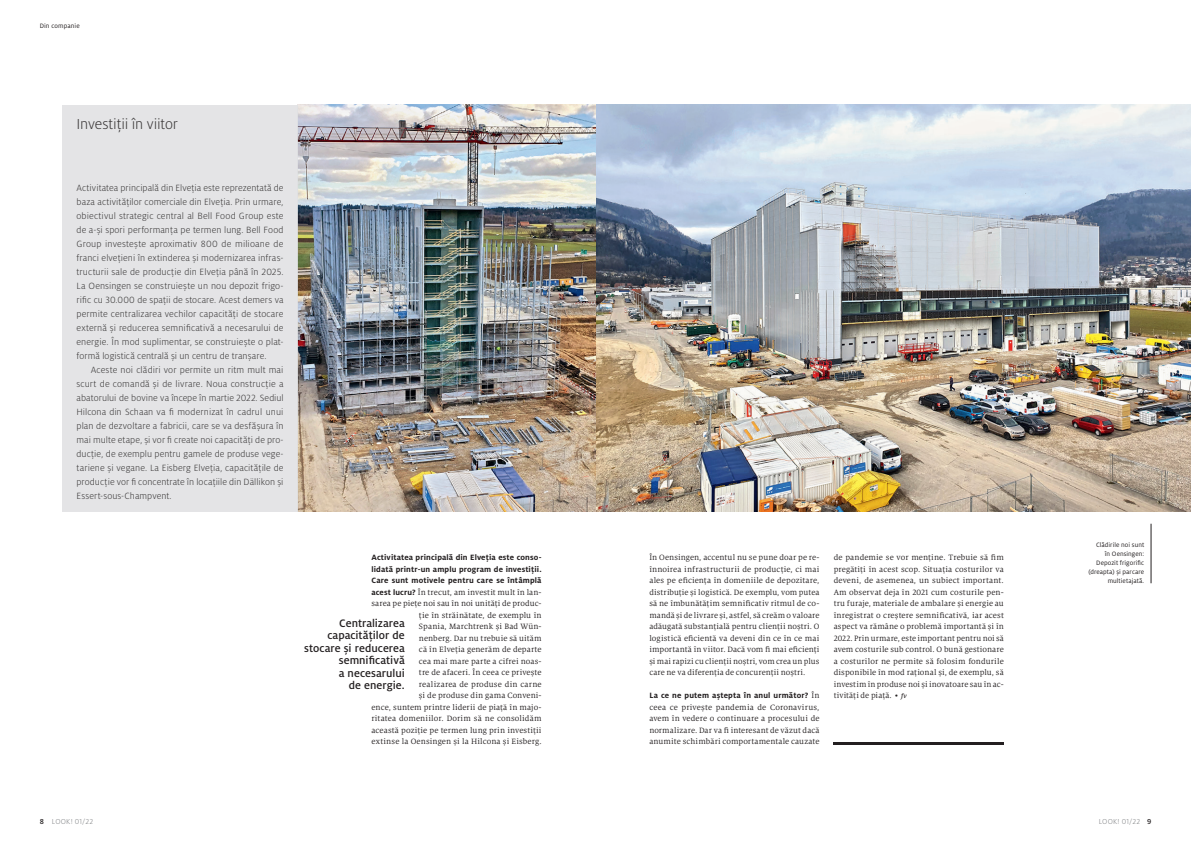
<style>
.page{position:relative;width:1191px;height:842px;background:#fff}
.page>*{position:absolute;margin:0;border:0;box-sizing:border-box;transform-origin:0 0}
.t1{font:300 16px "Milo Pro";letter-spacing:-.01em;color:#231f20}
.t2{font:500 12px/12.5px "Milo Pro";color:#231f20;text-align:right}
.t3{font:300 10px/14px "Milo Pro";letter-spacing:.005em;color:#231f20;text-align:justify}
.t4{font:8.5px/11.5px "Milo Serif Pro";letter-spacing:.01em;color:#231f20;text-align:justify}
.t5{font:700 8.5px/11.5px "Milo Pro";letter-spacing:.02em;color:#231f20;text-align:justify}
.t6{font:300 8px "Milo Pro";letter-spacing:.025em;color:#808285}
.t7{font:7px/9px "Milo Pro";letter-spacing:.01em;color:#231f20;text-align:right}
.s1{font-family:"Milo Pro";font-weight:700}
.s2{font-family:"Milo Serif Pro";font-weight:400}
.s3{font-weight:500;font-style:italic;font-size:7px}
.s4{font-weight:500;color:#231f20}
</style>
<div class="page">
<img style="left:298px;top:105px;width:893px;height:407px">
<hr style="left:833px;top:742px;width:170px;height:2px;background:#231f20">
<hr style="left:1150px;top:524px;width:1px;height:59px;background:#231f20">
<div style="left:62px;top:105px;width:236px;height:39px;background:#e1e2e4"></div>
<div style="left:62px;top:138px;width:236px;height:32px;background:#e1e2e4"></div>
<div style="left:62px;top:157px;width:236px;height:33px;background:#e1e2e4"></div>
<div style="left:62px;top:171px;width:236px;height:201px;background:#e1e2e4"></div>
<div style="left:62px;top:353px;width:236px;height:159px;background:#e1e2e4"></div>
<p class="t7" style="left:40px;top:22px;width:42px">Din companie</p>
<h1 class="t1" style="left:77px;top:115px;width:103px">Investiții în viitor</h1>
<p class="t3" style="left:77px;top:180px;width:208px">Activitatea principală din Elveția este reprezentată de baza activităților comerciale din Elveția. Prin urmare, obiectivul strategic central al Bell Food Group este de a-și spori performanța pe termen lung. Bell Food Group investește aproximativ 800 de milioane de franci elvețieni în extinderea și modernizarea infras&shy;tructurii sale de producție din Elveția până în 2025.<br>La Oensingen se construiește un nou depozit frigo&shy;rific cu 30.000 de spații de stocare. Acest demers va permite centralizarea vechilor capacități de stocare externă și reducerea semnificativă a necesarului de energie. În mod suplimentar, se construiește o plat&shy;formă logistică centrală și un centru de tranșare.</p>
<p class="t3" style="left:77px;top:362px;width:208px;text-indent:14px">Aceste noi clădiri vor permite un ritm mult mai scurt de comandă și de livrare. Noua construcție a abatorului de bovine va începe în martie 2022. Sediul Hilcona din Schaan va fi modernizat în cadrul unui plan de dezvoltare a fabricii, care se va desfășura în mai multe etape, și vor fi create noi capacități de pro&shy;ducție, de exemplu pentru gamele de produse vege&shy;tariene și vegane. La Eisberg Elveția, capacitățile de producție vor fi concentrate în locațiile din Dällikon și Essert-sous-Champvent.</p>
<p class="t5" style="left:371px;top:552px;width:172px">Activitatea principală din Elveția este conso&shy;lidată printr-un amplu program de investiții.<br>Care sunt motivele pentru care se întâmplă</p>
<p class="t4" style="left:371px;top:586px;width:172px;text-align:right"><span class="s1">acest lucru?</span> În trecut, am investit mult în lan&shy;sarea pe piețe noi sau în noi unități de produc&shy;ție în străinătate, de exemplu în<br>Spania, Marchtrenk și Bad Wün-<br>nenberg. Dar nu trebuie să uităm<br>că în Elveția generăm de departe<br>cea mai mare parte a cifrei noas-<br>tre de afaceri. În ceea ce privește<br>realizarea de produse din carne<br>și de produse din gama Conveni-<br>ence, suntem printre liderii de piață în majo&shy;ritatea domeniilor. Dorim să ne consolidăm această poziție pe termen lung prin investiții extinse la Oensingen și la Hilcona și Eisberg.</p>
<h2 class="t2" style="left:304px;top:617px;width:102px">Centralizarea capacităților de stocare și reducerea semnificativă<br>a necesarului<br>de energie.</h2>
<p class="t4" style="left:649px;top:552px;width:172px">În Oensingen, accentul nu se pune doar pe re&shy;înnoirea infrastructurii de producție, ci mai ales pe eficiența în domeniile de depozitare, distribuție și logistică. De exemplu, vom putea să ne îmbunătățim semnificativ ritmul de co&shy;mandă și de livrare și, astfel, să creăm o valoare adăugată substanțială pentru clienții noștri. O logistică eficientă va deveni din ce în ce mai importantă în viitor. Dacă vom fi mai eficienți și mai rapizi cu clienții noștri, vom crea un plus care ne va diferenția de concurenții noștri.</p>
<p class="t5" style="left:649px;top:690px;width:172px">La ce ne putem aștepta în anul următor? <span class="s2">În</span></p>
<p class="t4" style="left:649px;top:701px;width:172px">ceea ce privește pandemia de Coronavirus, avem în vedere o continuare a procesului de normalizare. Dar va fi interesant de văzut dacă anumite schimbări comportamentale cauzate</p>
<p class="t4" style="left:833px;top:552px;width:172px">de pandemie se vor menține. Trebuie să fim pregătiți în acest scop. Situația costurilor va deveni, de asemenea, un subiect important.<br>Am observat deja în 2021 cum costurile pen&shy;tru furaje, materiale de ambalare și energie au înregistrat o creștere semnificativă, iar acest aspect va rămâne o problemă importantă și în 2022. Prin urmare, este important pentru noi să avem costurile sub control. O bună gestionare a costurilor ne permite să folosim fondurile disponibile în mod rațional și, de exemplu, să investim în produse noi și inovatoare sau în ac&shy;tivități de piață. • <span class="s3">fv</span></p>
<p class="t7" style="left:1088px;top:541px;width:57px">Clădirile noi sunt<br>în Oensingen:<br>Depozit frigorific (dreapta) și parcare multietajată.</p>
<p class="t6" style="left:40px;top:817px;width:55px"><span class="s4">8</span> LOOK! 01/22</p>
<p class="t6" style="left:1098px;top:817px;width:54px">LOOK! 01/22 <span class="s4">9</span></p>
</div>
